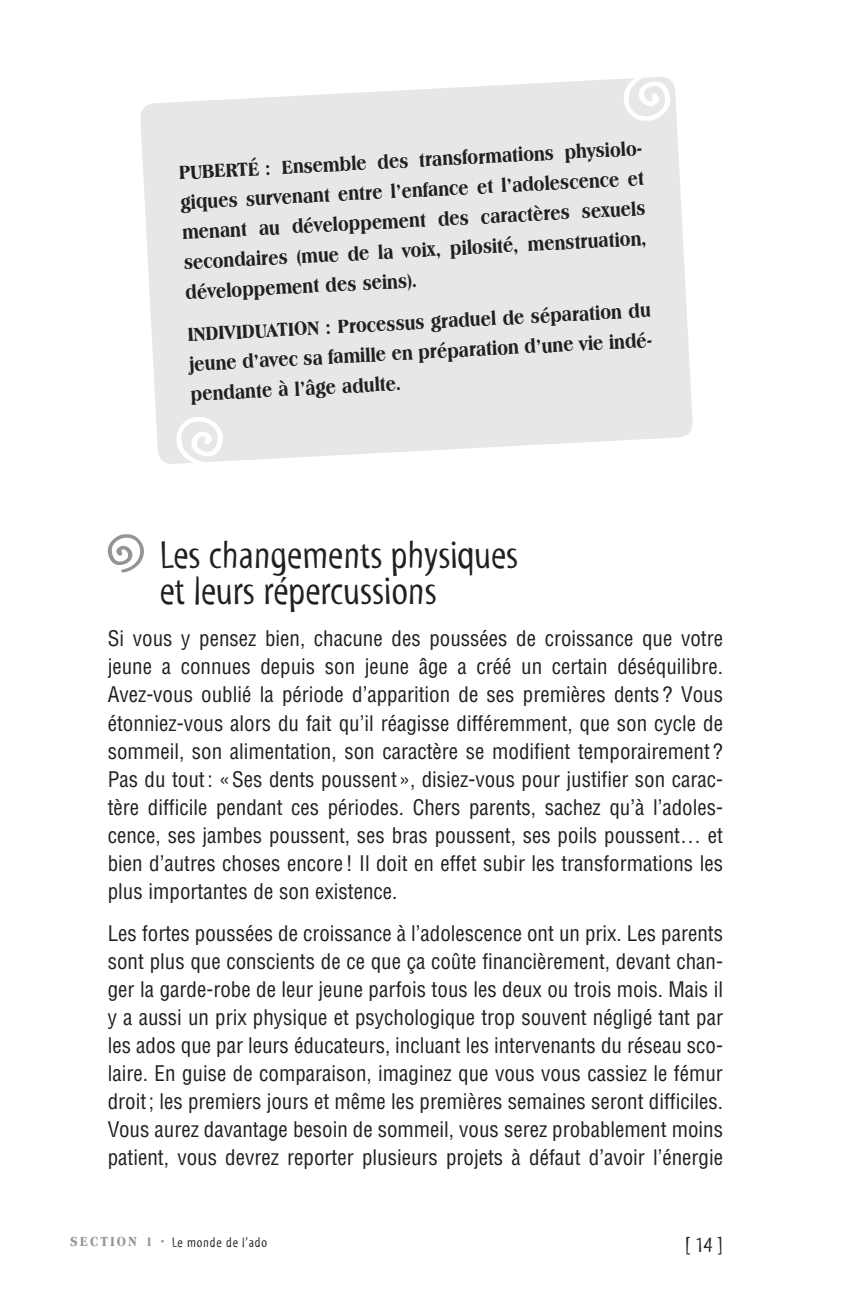
<style>
.page{position:relative;width:864px;height:1296px;background:#fff}
.page>*{position:absolute;margin:0;border:0;box-sizing:border-box;transform-origin:0 0}
._02A__SOUS-TITRES{font:40px/36px "Myriad Tilt";color:#231f20}
.t1{font:22px "Myriad Tilt";color:#231f20}
._03__COURANT{font:condensed 21px/28px "Helvetica";color:#231f20;text-align:justify}
._04__ENCADRÉS{font:800 condensed 20px/30px "Americana BT";color:#231f20}
.t2{font:14px "Myriad Tilt";letter-spacing:.05em;color:#231f20}
.s1{font-family:"Americana BT";font-weight:800;font-stretch:condensed;color:#939598}
.s2{color:#939598}
</style>
<div class="page">
<svg style="left:108px;top:534px;width:36px;height:38px"></svg>
<svg style="left:140px;top:79px;width:553px;height:385px;background:#e8e9eb"></svg>
<svg style="left:623px;top:77px;width:47px;height:44px"></svg>
<svg style="left:176px;top:417px;width:47px;height:47px"></svg>
<p class="_04__ENCADRÉS" style="left:178px;top:157px;width:469px;rotate:-3deg">PUBERTÉ : Ensemble des transformations physiolo&shy;giques survenant entre l’enfance et l’adolescence et menant au développement des caractères sexuels secondaires (mue de la voix, pilosité, menstruation, développement des seins).</p>
<p class="_04__ENCADRÉS" style="left:187px;top:319px;width:470px;rotate:-3deg">INDIVIDUATION : Processus graduel de séparation du jeune d’avec sa famille en préparation d’une vie indé&shy;pendante à l’âge adulte.</p>
<p class="_02A__SOUS-TITRES" style="left:160px;top:538px;width:360px">Les changements physiques et leurs répercussions</p>
<p class="_03__COURANT" style="left:108px;top:624px;width:616px">Si vous y pensez bien, chacune des poussées de croissance que votre jeune a connues depuis son jeune âge a créé un certain déséquilibre.<br>Avez-vous oublié la période d’apparition de ses premières dents? Vous étonniez-vous alors du fait qu’il réagisse différemment, que son cycle de sommeil, son alimentation, son caractère se modifient temporairement?<br>Pas du tout: «Ses dents poussent», disiez-vous pour justifier son carac&shy;tère difficile pendant ces périodes. Chers parents, sachez qu’à l’adoles&shy;cence, ses jambes poussent, ses bras poussent, ses poils poussent… et bien d’autres choses encore ! Il doit en effet subir les transformations les plus importantes de son existence.</p>
<p class="_03__COURANT" style="left:108px;top:918px;width:616px">Les fortes poussées de croissance à l’adolescence ont un prix. Les parents sont plus que conscients de ce que ça coûte financièrement, devant chan&shy;ger la garde-robe de leur jeune parfois tous les deux ou trois mois. Mais il y a aussi un prix physique et psychologique trop souvent négligé tant par les ados que par leurs éducateurs, incluant les intervenants du réseau sco&shy;laire. En guise de comparaison, imaginez que vous vous cassiez le fémur droit; les premiers jours et même les premières semaines seront difficiles.<br>Vous aurez davantage besoin de sommeil, vous serez probablement moins patient, vous devrez reporter plusieurs projets à défaut d’avoir l’énergie</p>
<p class="t2" style="left:70px;top:1234px;width:198px"><span class="s1">SECTION 1</span> <span class="s2">•</span> Le monde de l’ado</p>
<p class="t1" style="left:685px;top:1232px;width:40px">[ 14 ]</p>
</div>
